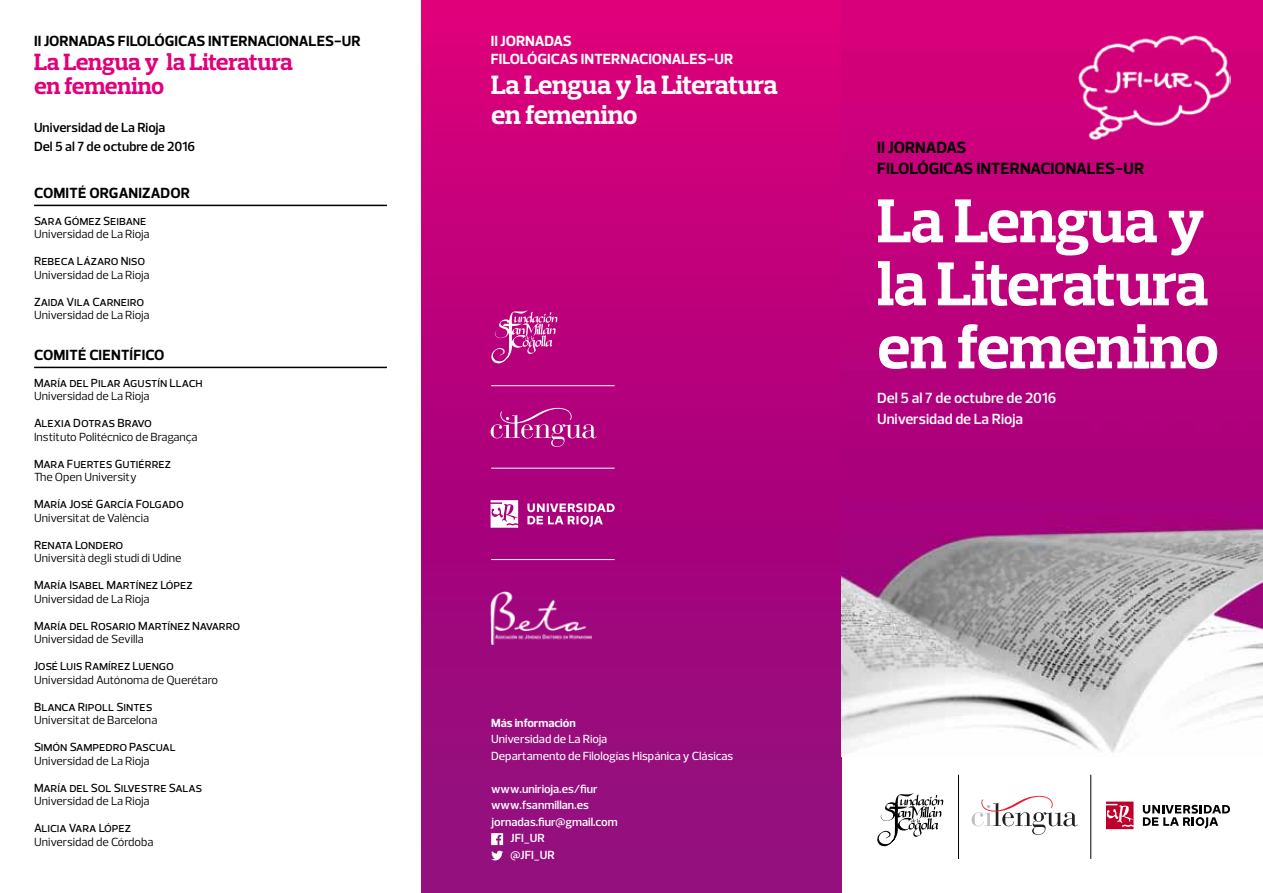
<style>
.page{position:relative;width:1263px;height:893px;background:#fff}
.page>*{position:absolute;margin:0;border:0;box-sizing:border-box;transform-origin:0 0}
.t1{font:700 63px/63px "Prelo Slab";letter-spacing:-.02em;color:#fff}
.t2{font:700 27px/30px "Prelo Slab";letter-spacing:-.02em;color:#fff}
.t3{font:700 24px/24px "Prelo Slab";letter-spacing:-.02em;color:#e2007a}
.t4{font:700 16.5px/21px "Prelo";letter-spacing:-.01em;color:#000}
.t5{font:700 15px "Prelo";letter-spacing:.005em;color:#000}
.t6{font:600 15px/21px "Prelo";color:#fff}
.t7{font:700 15px/18px "Prelo";letter-spacing:-.01em;color:#fff}
.t8{font:600 13.5px/19.5px "Prelo";color:#000}
.t9{font:12px "Prelo";color:#000}
.t10{font:500 12px "Prelo";letter-spacing:-.01em;color:#000}
.t11{font:600 12px "Prelo";color:#fff}
.t12{font:500 12px/16.5px "Prelo";color:#fff}
.t13{font:700 12px "Prelo";color:#fff}
</style>
<div class="page">
<div style="left:421px;top:0;width:421px;height:893px;background:linear-gradient(to bottom,#db007a,#8a0d7e)"></div>
<img style="left:842px;top:0;width:421px;height:755px">
<hr style="left:34px;top:205px;width:353px;height:1px;background:#000">
<hr style="left:34px;top:367px;width:353px;height:1px;background:#000">
<svg style="left:972px;top:796px;width:106px;height:39px"></svg>
<svg style="left:877px;top:793px;width:66px;height:53px"></svg>
<svg style="left:1143px;top:805px;width:87px;height:24px"></svg>
<svg style="left:1106px;top:802px;width:27px;height:27px"></svg>
<hr style="left:958px;top:775px;width:1px;height:84px;background:#000">
<hr style="left:1090px;top:775px;width:1px;height:84px;background:#000">
<svg style="left:491px;top:408px;width:106px;height:39px;background:#bc278f"></svg>
<svg style="left:491px;top:310px;width:66px;height:54px;background:#c73597"></svg>
<svg style="left:491px;top:500px;width:124px;height:28px"></svg>
<hr style="left:491px;top:385px;width:124px;height:1px;background:#fff">
<hr style="left:491px;top:468px;width:124px;height:1px;background:#fff">
<hr style="left:491px;top:559px;width:124px;height:1px;background:#fff">
<img style="left:1077px;top:34px;width:153px;height:106px">
<img style="left:491px;top:591px;width:101px;height:54px">
<svg style="left:491px;top:833px;width:12px;height:12px"></svg>
<svg style="left:491px;top:851px;width:12px;height:9px"></svg>
<p class="t5" style="left:34px;top:32px;width:327px">II JORNADAS FILOLÓGICAS INTERNACIONALES-UR</p>
<h3 class="t3" style="left:34px;top:50px;width:260px">La Lengua y la Literatura en femenino</h3>
<p class="t8" style="left:34px;top:118px;width:163px">Universidad de La Rioja<br>Del 5 al 7 de octubre de 2016</p>
<p class="t5" style="left:34px;top:184px;width:66px">COMITÉ ORGAN</p>
<p class="t5" style="left:138px;top:184px;width:22px">IZADOR</p>
<p class="t10" style="left:34px;top:213px;width:114px">Sara Gómez Seibane</p>
<p class="t9" style="left:34px;top:227px;width:117px">Universidad de La Rioja</p>
<p class="t10" style="left:34px;top:254px;width:113px">Rebeca Lázaro Niso</p>
<p class="t9" style="left:34px;top:267px;width:117px">Universidad de La Rioja</p>
<p class="t10" style="left:34px;top:294px;width:112px">Zaida Vila Carneiro</p>
<p class="t9" style="left:34px;top:308px;width:117px">Universidad de La Rioja</p>
<p class="t5" style="left:34px;top:346px;width:119px">COMITÉ CIENTÍFICO</p>
<p class="t10" style="left:34px;top:375px;width:170px">María del Pilar Agustín Llach</p>
<p class="t9" style="left:34px;top:389px;width:117px">Universidad de La Rioja</p>
<p class="t10" style="left:34px;top:416px;width:120px">Alexia Dotras Bravo</p>
<p class="t9" style="left:34px;top:429px;width:165px">Instituto Politécnico de Bragança</p>
<p class="t10" style="left:34px;top:456px;width:139px">Mara Fuertes Gutiérrez</p>
<p class="t9" style="left:34px;top:470px;width:104px">The Open University</p>
<p class="t10" style="left:34px;top:497px;width:152px">María José García Folgado</p>
<p class="t9" style="left:34px;top:510px;width:117px">Universitat de València</p>
<p class="t10" style="left:34px;top:537px;width:91px">Renata Londero</p>
<p class="t9" style="left:34px;top:551px;width:149px">Università degli studi di Udine</p>
<p class="t10" style="left:34px;top:578px;width:160px">María Isabel Martínez López</p>
<p class="t9" style="left:34px;top:591px;width:117px">Universidad de La Rioja</p>
<p class="t10" style="left:34px;top:618px;width:208px">María del Rosario Martínez Navarro</p>
<p class="t9" style="left:34px;top:632px;width:111px">Universidad de Sevilla</p>
<p class="t10" style="left:34px;top:659px;width:142px">José Luis Ramírez Luengo</p>
<p class="t9" style="left:34px;top:672px;width:186px">Universidad Autónoma de Querétaro</p>
<p class="t10" style="left:34px;top:699px;width:120px">Blanca Ripoll Sintes</p>
<p class="t9" style="left:34px;top:713px;width:125px">Universitat de Barcelona</p>
<p class="t10" style="left:34px;top:740px;width:143px">Simón Sampedro Pascual</p>
<p class="t9" style="left:34px;top:753px;width:117px">Universidad de La Rioja</p>
<p class="t10" style="left:34px;top:780px;width:170px">María del Sol Silvestre Salas</p>
<p class="t9" style="left:34px;top:794px;width:117px">Universidad de La Rioja</p>
<p class="t10" style="left:34px;top:821px;width:99px">Alicia Vara López</p>
<p class="t9" style="left:34px;top:834px;width:121px">Universidad de Córdoba</p>
<p class="t7" style="left:491px;top:32px;width:243px">II JORNADAS<br>FILOLÓGICAS INTERNACIONALES-UR</p>
<h2 class="t2" style="left:491px;top:70px;width:288px">La Lengua y la Literatura en femenino</h2>
<h3 class="t4" style="left:877px;top:137px;width:267px">II JORNADAS<br>FILOLÓGICAS INTERNACIONALES-UR</h3>
<h1 class="t1" style="left:877px;top:189px;width:344px">La Lengua y la Literatura en femenino</h1>
<p class="t6" style="left:877px;top:388px;width:181px">Del 5 al 7 de octubre de 2016<br>Universidad de La Rioja</p>
<p class="t13" style="left:491px;top:715px;width:86px">MÁS INFORMACIÓN</p>
<p class="t12" style="left:491px;top:731px;width:244px">Universidad de La Rioja<br>Departamento de Filologías Hispánica y Clásicas</p>
<p class="t11" style="left:491px;top:781px;width:108px">www.unirioja.es/fiur</p>
<p class="t11" style="left:491px;top:798px;width:99px">www.fsanmillan.es</p>
<p class="t11" style="left:491px;top:814px;width:128px">jornadas.fiur@gmail.com</p>
<p class="t11" style="left:511px;top:831px;width:36px">JFI_UR</p>
<p class="t11" style="left:511px;top:847px;width:46px">@JFI_UR</p>
</div>
